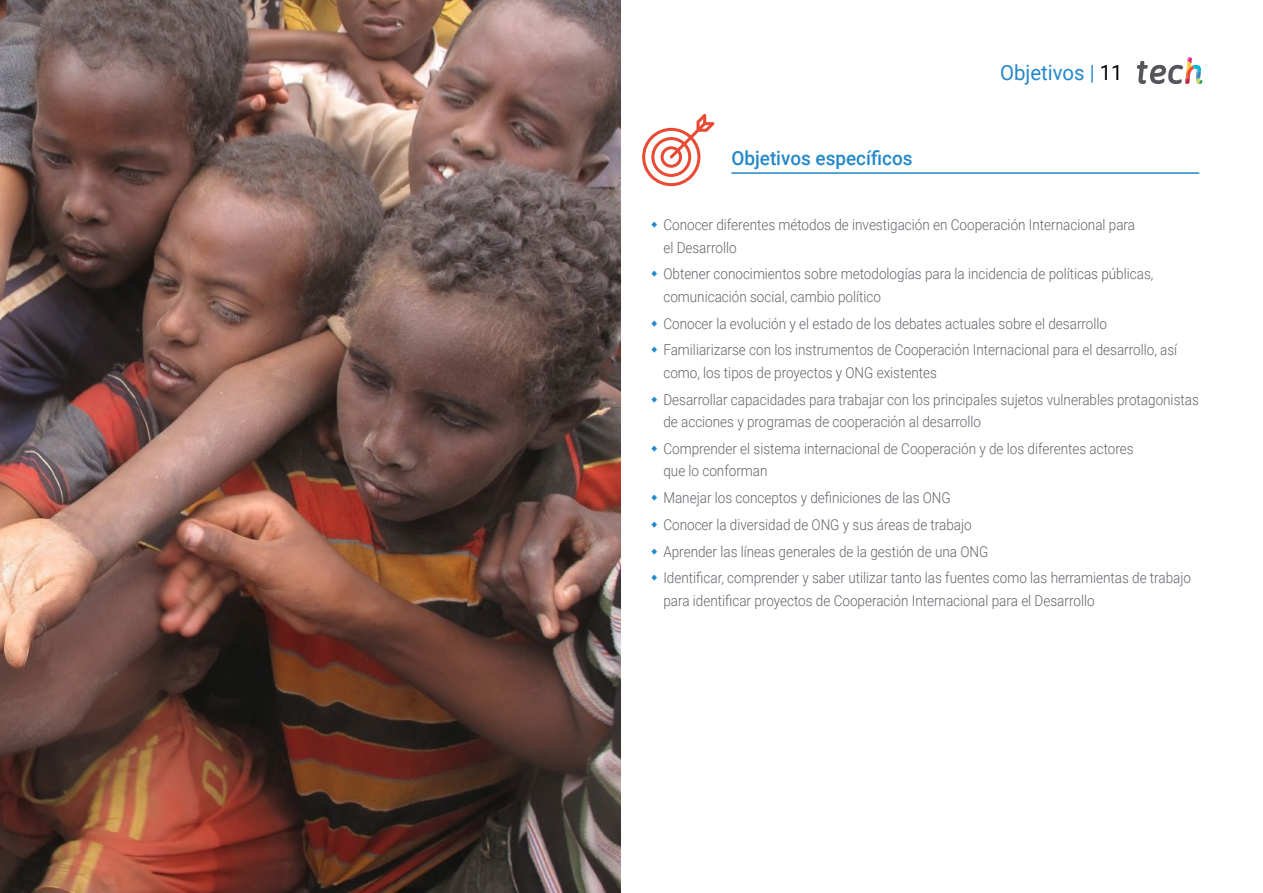
<style>
.page{position:relative;width:1263px;height:893px;background:#fff}
.page>*{position:absolute;margin:0;border:0;box-sizing:border-box;transform-origin:0 0}
.t1{font:21px "Roboto";color:#2488c9}
.t2{font:500 19.5px "Roboto";color:#2488c9}
.t3{font:300 15px/26.7px "Roboto";color:#61646a;scale:.9 1}
.s1{color:#000}
</style>
<div class="page">
<svg style="left:1137px;top:57px;width:65px;height:27px"></svg>
<img style="left:0;top:0;width:621px;height:893px">
<svg style="left:642px;top:114px;width:72px;height:72px"></svg>
<hr style="left:731px;top:173px;width:468px;height:1px;background:#2488c9">
<h2 class="t2" style="left:731px;top:144px;width:183px">Objetivos específicos</h2>
<h1 class="t1" style="left:1000px;top:57px;width:124px">Objetivos | <span class="s1">11</span></h1>
<p class="t3" style="left:663px;top:213px;width:526px;line-height:22.5px">Conocer diferentes métodos de investigación en Cooperación Internacional para el Desarrollo</p>
<p class="t3" style="left:663px;top:262px;width:546px;line-height:22.5px">Obtener conocimientos sobre metodologías para la incidencia de políticas públicas, comunicación social, cambio político</p>
<p class="t3" style="left:663px;top:309px;width:572px">Conocer la evolución y el estado de los debates actuales sobre el desarrollo<br>Familiarizarse con los instrumentos de Cooperación Internacional para el desarrollo, así</p>
<p class="t3" style="left:663px;top:359px;width:596px">como, los tipos de proyectos y ONG existentes<br>Desarrollar capacidades para trabajar con los principales sujetos vulnerables protagonistas</p>
<p class="t3" style="left:663px;top:408px;width:524px">de acciones y programas de cooperación al desarrollo<br>Comprender el sistema internacional de Cooperación y de los diferentes actores</p>
<p class="t3" style="left:663px;top:457px;width:588px">que lo conforman<br>Manejar los conceptos y definiciones de las ONG<br>Conocer la diversidad de ONG y sus áreas de trabajo<br>Aprender las líneas generales de la gestión de una ONG<br>Identificar, comprender y saber utilizar tanto las fuentes como las herramientas de trabajo</p>
<p class="t3" style="left:663px;top:587px;width:481px">para identificar proyectos de Cooperación Internacional para el Desarrollo</p>
</div>
